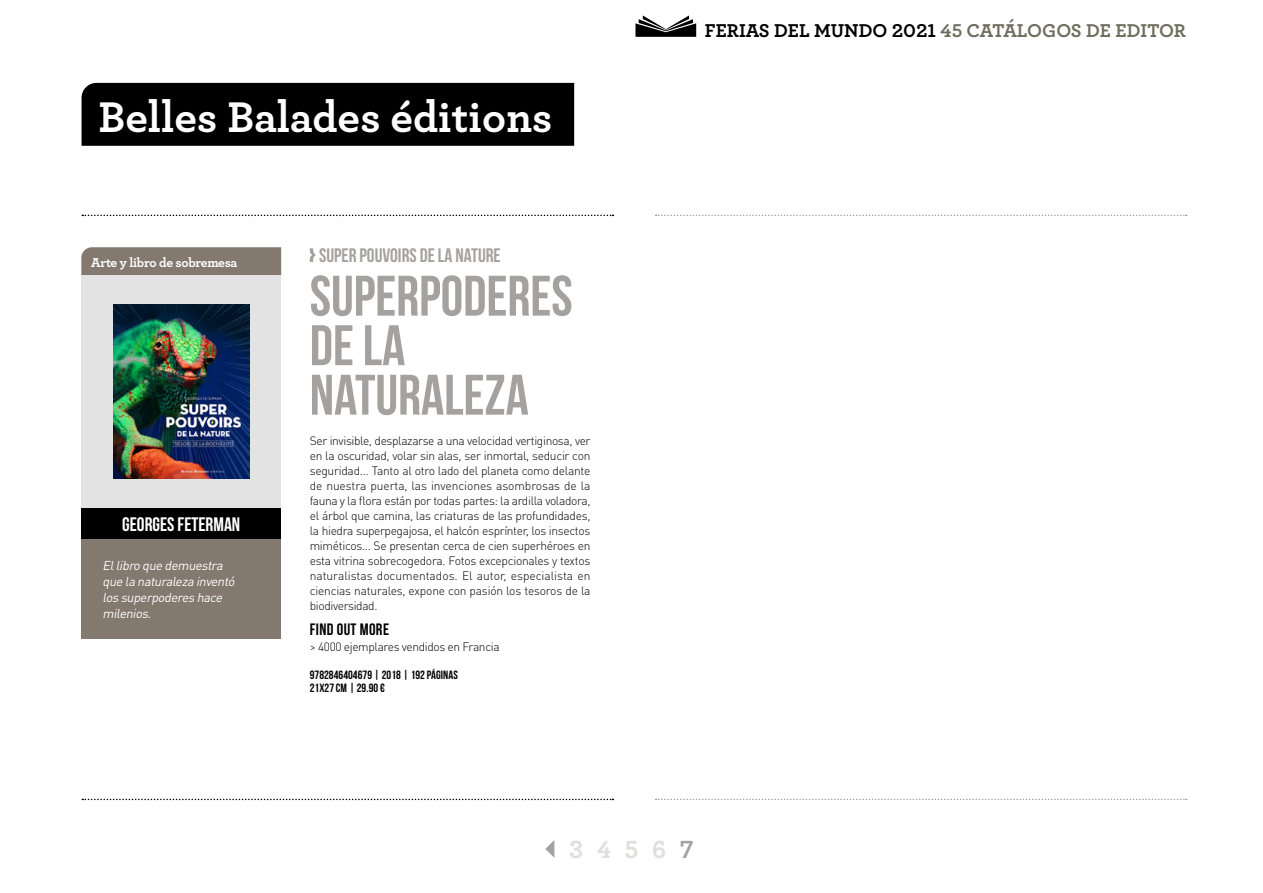
<style>
.page{position:relative;width:1263px;height:893px;background:#fff}
.page>*{position:absolute;margin:0;border:0;box-sizing:border-box;transform-origin:0 0}
.TITRE_LANGUE_2_ligne{font:57px/49.5px "Bebas Neue";color:#a5a19e}
.NOM_MAISON_D_EDITION{font:700 45px "Archer";color:#fff}
.PAGINATION{font:700 26.1px "Archer";color:#e1dfdd}
.t1{font:700 19.5px "Archer";color:#6f6e5e}
.TITRE_FRANCAIS{font:19.5px "Bebas Neue";color:#a5a19e}
.PRENOM_NOM_AUTEUR_S{font:19.5px "Bebas Neue";color:#fff}
.RIGHTS_SOLD___FIND_O{font:16.5px "Bebas Neue";letter-spacing:.025em;color:#000}
.Nom_thématique_ou_ti{font:700 13.5px "Archer";letter-spacing:-.02em;color:#fff}
.Phrase_d_accroche{font:italic 12.75px/15.8px "DIN Pro";color:#fff}
.Texte{font:300 12px/15px "DIN Pro";letter-spacing:-.015em;color:#000;text-align:justify}
.LIGNE_MARQUE_EAN_ANN{font:12px/12.8px "Bebas Neue";letter-spacing:.005em;color:#000}
.Texte_Right_sold___f{font:300 12px "DIN Pro";letter-spacing:-.03em;color:#000}
.s1{color:#000}
.s2{color:#a5a19e}
</style>
<div class="page">
<svg style="left:310px;top:248px;width:6px;height:14px"></svg>
<svg style="left:82px;top:215px;width:531px;height:1px"></svg>
<svg style="left:82px;top:799px;width:531px;height:1px"></svg>
<svg style="left:656px;top:215px;width:531px;height:1px"></svg>
<svg style="left:656px;top:799px;width:531px;height:1px"></svg>
<svg style="left:635px;top:15px;width:61px;height:22px"></svg>
<div style="left:82px;top:83px;width:492px;height:63px;background:#000"></div>
<svg style="left:545px;top:840px;width:9px;height:18px"></svg>
<div style="left:81px;top:247px;width:200px;height:28px;background:#83796f"></div>
<div style="left:81px;top:275px;width:200px;height:233px;background:#e3e3e3"></div>
<img style="left:113px;top:304px;width:136px;height:175px">
<div style="left:81px;top:508px;width:200px;height:32px;background:#000"></div>
<div style="left:81px;top:539px;width:200px;height:100px;background:#83796f"></div>
<p class="NOM_MAISON_D_EDITION" style="left:99px;top:82px;width:455px">Belles Balades éditions</p>
<p class="Nom_thématique_ou_ti" style="left:91px;top:251px;width:148px">Arte y libro de sobremesa</p>
<p class="PRENOM_NOM_AUTEUR_S" style="left:122px;top:514px;width:120px">GEORGES FETERMAN</p>
<p class="Phrase_d_accroche" style="left:103px;top:557px;width:136px">Ellibro que demuestra que la naturaleza inventó lossuperpodereshace milenios.</p>
<p class="TITRE_FRANCAIS" style="left:319px;top:244px;width:183px">SUPER POUVOIRS DE LA NATURE</p>
<p class="TITRE_LANGUE_2_ligne" style="left:310px;top:270px;width:264px">SUPERPODERES<br>DE LA<br>NATURALEZA</p>
<p class="Texte" style="left:310px;top:432px;width:282px">Ser invisible, desplazarse a una velocidad vertiginosa, ver en la oscuridad, volar sin alas, ser inmortal, seducir con seguridad... Tanto al otro lado del planeta como delante de nuestra puerta, las invenciones asombrosas de la fauna y la flora están por todas partes: la ardilla voladora, el árbol que camina, las criaturas de las profundidades, la hiedra superpegajosa, el halcón esprínter, los insectos miméticos... Se presentan cerca de cien superhéroes en esta vitrina sobrecogedora. Fotos excepcionales y textos naturalistas documentados. El autor, especialista en ciencias naturales, expone con pasión los tesoros de la biodiversidad.</p>
<p class="RIGHTS_SOLD___FIND_O" style="left:310px;top:620px;width:81px">FIND OUT MORE</p>
<p class="Texte_Right_sold___f" style="left:310px;top:639px;width:191px">&gt; 4000 ejemplares vendidos en Francia</p>
<p class="LIGNE_MARQUE_EAN_ANN" style="left:310px;top:668px;width:150px">9782846404679 | 2018 | 192 PÁGINAS<br>21X27 CM | 29.90 €</p>
<p class="t1" style="left:705px;top:15px;width:483px"><span class="s1">FERIAS DEL MUNDO 2021</span> 45 CATÁLOGOS DE EDITOR</p>
<p class="PAGINATION" style="left:569px;top:829px;width:126px">3 4 5 6 <span class="s2">7</span></p>
</div>
